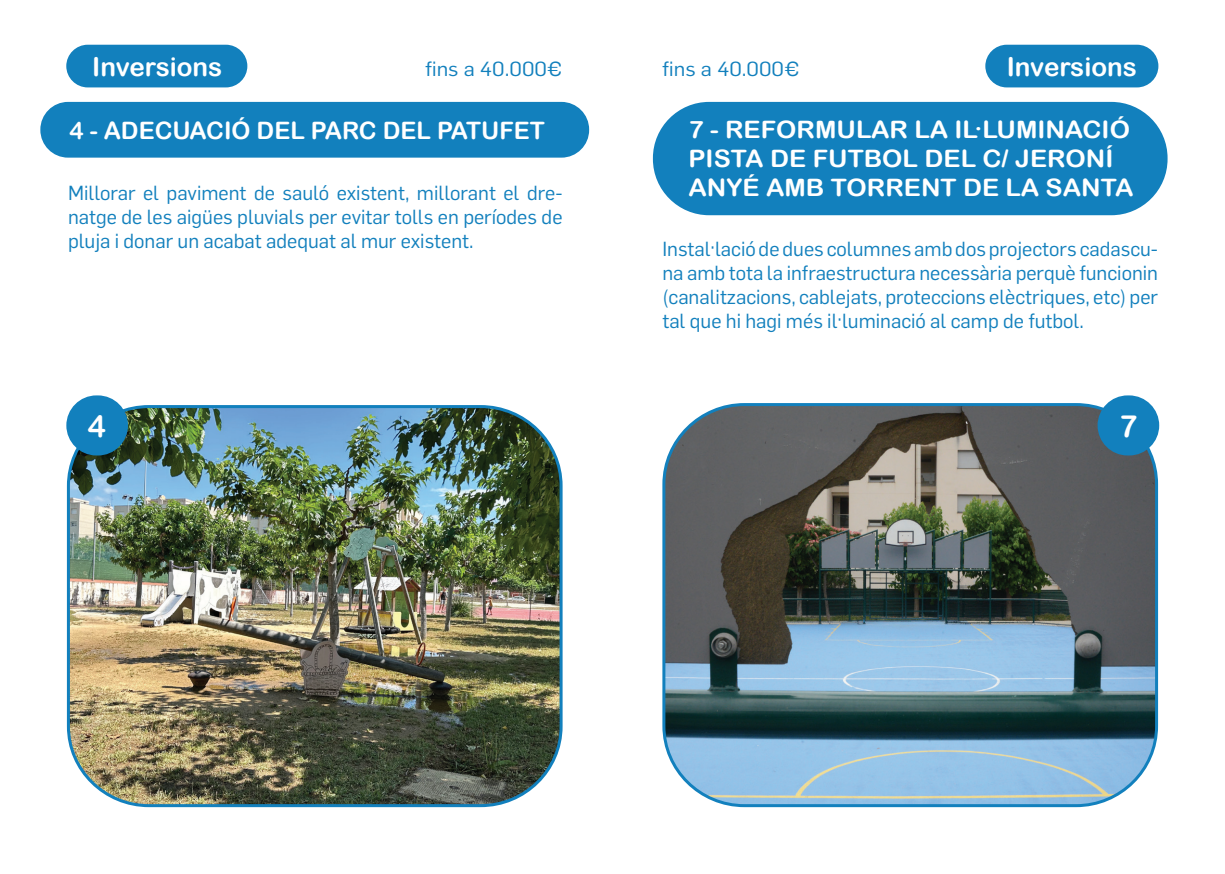
<style>
.page{position:relative;width:1225px;height:874px;background:#fff}
.page>*{position:absolute;margin:0;border:0;box-sizing:border-box;transform-origin:0 0}
.t1{font:30.6px "Arial Rounded MT Bold";color:#fff}
.t2{font:26px "Arial Rounded MT Bold";color:#fff}
.t3{font:24px/28.8px "Arial Rounded MT Bold";color:#fff;scale:1.07 1}
.t4{font:24px "Arial Rounded MT Bold";color:#fff}
.t5{font:20px/24px "Flama";color:#1280bd;text-align:justify}
.t6{font:20px "Flama";color:#1280bd;scale:1.07 1}
</style>
<div class="page">
<img style="left:68px;top:407px;width:493px;height:398px">
<div style="left:67px;top:405px;width:495px;height:401px;border:3px solid #1280bd;border-radius:80px"></div>
<div style="left:40px;top:102px;width:549px;height:55px;background:#1280bd;border-radius:28px"></div>
<div style="left:653px;top:102px;width:514px;height:113px;background:#1280bd;border-radius:56px"></div>
<img style="left:665px;top:407px;width:491px;height:398px">
<div style="left:662px;top:403px;width:496px;height:403px;border:3px solid #1280bd;border-radius:80px"></div>
<div style="left:66px;top:45px;width:181px;height:42px;background:#1280bd;border-radius:21px"></div>
<div style="left:985px;top:45px;width:173px;height:42px;background:#1280bd;border-radius:21px"></div>
<div style="left:66px;top:395px;width:62px;height:60px;background:#1280bd;border-radius:30px"></div>
<div style="left:1097px;top:395px;width:62px;height:60px;background:#1280bd;border-radius:30px"></div>
<h2 class="t2" style="left:92px;top:51px;width:132px">Inversions</h2>
<p class="t6" style="left:425px;top:55px;width:130px">fins a 40.000€</p>
<p class="t6" style="left:662px;top:55px;width:130px">fins a 40.000€</p>
<h2 class="t2" style="left:1006px;top:51px;width:132px">Inversions</h2>
<p class="t4" style="left:69px;top:116px;width:477px">4 - ADECUACIÓ DEL PARC DEL PATUFET</p>
<p class="t3" style="left:688px;top:115px;width:417px">7 - REFORMULAR LA IL.LUMINACIÓ<br>PISTA DE FUTBOL DEL C/ JERONÍ<br>ANYÉ AMB TORRENT DE LA SANTA</p>
<p class="t5" style="left:68px;top:180px;width:496px">Millorar el paviment de sauló existent, millorant el dre&shy;natge de les aigües pluvials per evitar tolls en períodes de pluja i donar un acabat adequat al mur existent.</p>
<p class="t5" style="left:662px;top:235px;width:497px">Instal·lació de dues columnes amb dos projectors cadascu&shy;na amb tota la infraestructura necessària perquè funcionin (canalitzacions, cablejats, proteccions elèctriques, etc) per tal que hi hagi més il·luminació al camp de futbol.</p>
<h1 class="t1" style="left:88px;top:407px;width:20px">4</h1>
<h1 class="t1" style="left:1119px;top:407px;width:20px">7</h1>
</div>
